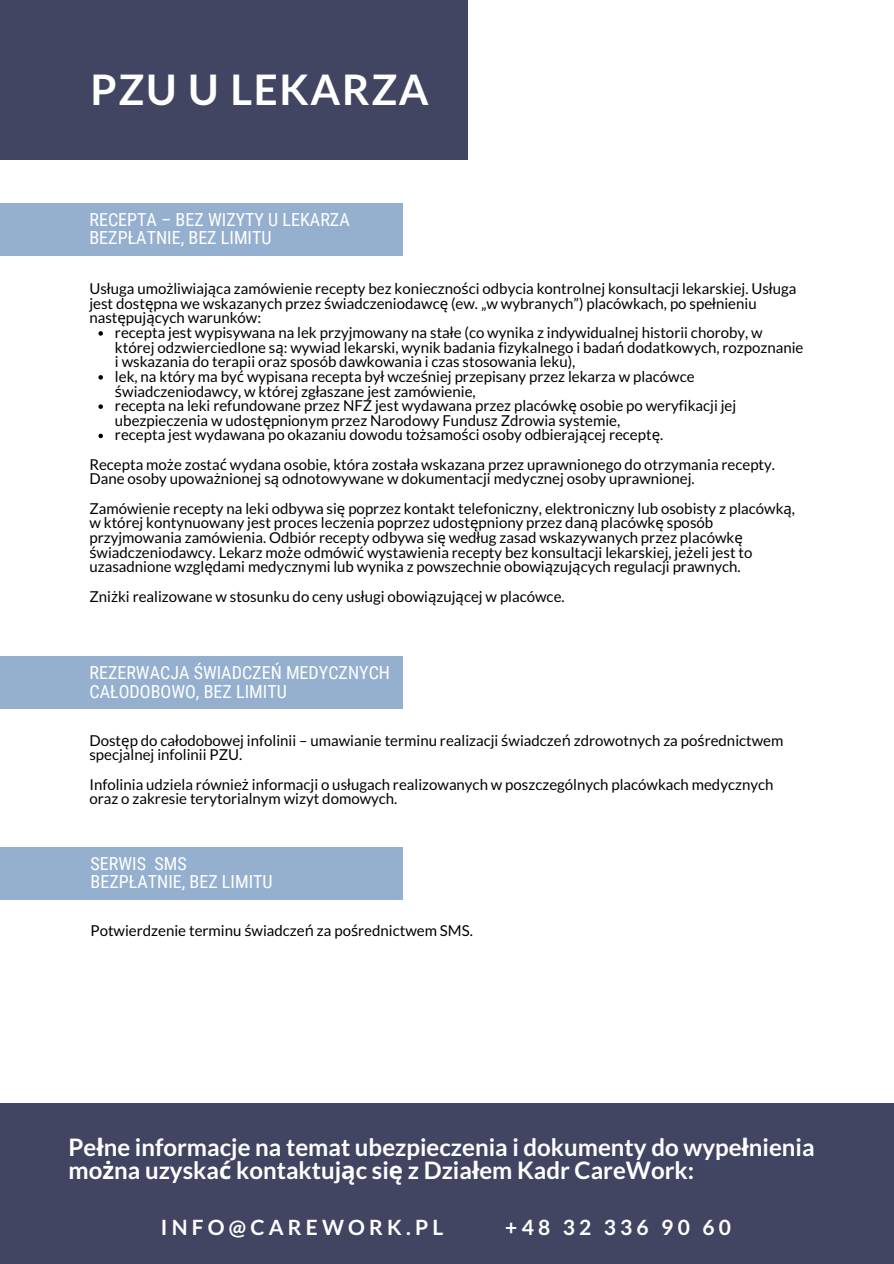
<style>
.page{position:relative;width:894px;height:1264px;background:#fff}
.page>*{position:absolute;margin:0;border:0;box-sizing:border-box;transform-origin:0 0}
.t1{font:700 42px "Lato";letter-spacing:.04em;color:#fff}
.t2{font:700 24px/23.7px "Lato";color:#fff}
.t3{font:700 21px "Lato";letter-spacing:.2em;color:#fff}
.t4{font:18px/18px "Roboto Condensed";color:#fff}
.t5{font:15px/14.7px "Lato";color:#000}
.s1{font-family:"Noto Sans"}
</style>
<div class="page">
<div style="left:0;top:203px;width:402px;height:53px;background:#95b0ce"></div>
<svg style="left:98px;top:331px;width:5px;height:5px"></svg>
<svg style="left:98px;top:375px;width:5px;height:4px"></svg>
<svg style="left:98px;top:404px;width:5px;height:5px"></svg>
<svg style="left:98px;top:433px;width:5px;height:5px"></svg>
<div style="left:0;top:0;width:468px;height:160px;background:#414562"></div>
<div style="left:0;top:1103px;width:893px;height:160px;background:#414562"></div>
<div style="left:0;top:656px;width:402px;height:53px;background:#95b0ce"></div>
<div style="left:0;top:847px;width:402px;height:53px;background:#95b0ce"></div>
<h1 class="t1" style="left:90px;top:64px;width:340px">PZU U LEKARZA</h1>
<p class="t4" style="left:89px;top:211px;width:262px">RECEPTA – BEZ WIZYTY U LEKARZA<br>BEZPŁATNIE, BEZ LIMITU</p>
<p class="t5" style="left:89px;top:281px;width:708px">Us<span class="s1">ł</span>uga umo<span class="s1">ż</span>liwiaj<span class="s1">ą</span>ca zamówienie recepty bez konieczno<span class="s1">ś</span>ci odbycia kontrolnej konsultacji lekarskiej. Us<span class="s1">ł</span>uga jest dost<span class="s1">ę</span>pna we wskazanych przez <span class="s1">ś</span>wiadczeniodawc<span class="s1">ę</span> (ew. „w wybranych”) placówkach, po spe<span class="s1">ł</span>nieniu nast<span class="s1">ę</span>puj<span class="s1">ą</span>cych warunków:</p>
<p class="t5" style="left:115px;top:325px;width:689px">recepta jest wypisywana na lek przyjmowany na sta<span class="s1">ł</span>e (co wynika z indywidualnej historii choroby, w której odzwierciedlone s<span class="s1">ą</span>: wywiad lekarski, wynik badania fizykalnego i bada<span class="s1">ń</span> dodatkowych, rozpoznanie i wskazania do terapii oraz sposób dawkowania i czas stosowania leku),<br>lek, na który ma by<span class="s1">ć</span> wypisana recepta by<span class="s1">ł</span> wcze<span class="s1">ś</span>niej przepisany przez lekarza w placówce <span class="s1">ś</span>wiadczeniodawcy, w której zg<span class="s1">ł</span>aszane jest zamówienie,<br>recepta na leki refundowane przez NFZ jest wydawana przez placówk<span class="s1">ę</span> osobie po weryfikacji jej ubezpieczenia w udost<span class="s1">ę</span>pnionym przez Narodowy Fundusz Zdrowia systemie,<br>recepta jest wydawana po okazaniu dowodu to<span class="s1">ż</span>samo<span class="s1">ś</span>ci osoby odbieraj<span class="s1">ą</span>cej recept<span class="s1">ę</span>.</p>
<p class="t5" style="left:89px;top:456px;width:687px">Recepta mo<span class="s1">ż</span>e zosta<span class="s1">ć</span> wydana osobie, która zosta<span class="s1">ł</span>a wskazana przez uprawnionego do otrzymania recepty.<br>Dane osoby upowa<span class="s1">ż</span>nionej s<span class="s1">ą</span> odnotowywane w dokumentacji medycznej osoby uprawnionej.</p>
<p class="t5" style="left:89px;top:500px;width:707px">Zamówienie recepty na leki odbywa si<span class="s1">ę</span> poprzez kontakt telefoniczny, elektroniczny lub osobisty z placówk<span class="s1">ą</span>, w której kontynuowany jest proces leczenia poprzez udost<span class="s1">ę</span>pniony przez dan<span class="s1">ą</span> placówk<span class="s1">ę</span> sposób przyjmowania zamówienia. Odbiór recepty odbywa si<span class="s1">ę</span> wed<span class="s1">ł</span>ug zasad wskazywanych przez placówk<span class="s1">ę ś</span>wiadczeniodawcy. Lekarz mo<span class="s1">ż</span>e odmówi<span class="s1">ć</span> wystawienia recepty bez konsultacji lekarskiej, je<span class="s1">ż</span>eli jest to uzasadnione wzgl<span class="s1">ę</span>dami medycznymi lub wynika z powszechnie obowi<span class="s1">ą</span>zuj<span class="s1">ą</span>cych regulacji prawnych.</p>
<p class="t5" style="left:89px;top:588px;width:476px">Zni<span class="s1">ż</span>ki realizowane w stosunku do ceny us<span class="s1">ł</span>ugi obowi<span class="s1">ą</span>zuj<span class="s1">ą</span>cej w placówce.</p>
<p class="t4" style="left:89px;top:664px;width:302px">REZERWACJA ŚWIADCZEŃ MEDYCZNYCH<br>CAŁODOBOWO, BEZ LIMITU</p>
<p class="t5" style="left:89px;top:732px;width:695px">Dost<span class="s1">ę</span>p do ca<span class="s1">ł</span>odobowej infolinii – umawianie terminu realizacji <span class="s1">ś</span>wiadcze<span class="s1">ń</span> zdrowotnych za po<span class="s1">ś</span>rednictwem specjalnej infolinii PZU.</p>
<p class="t5" style="left:89px;top:776px;width:685px">Infolinia udziela równie<span class="s1">ż</span> informacji o us<span class="s1">ł</span>ugach realizowanych w poszczególnych placówkach medycznych oraz o zakresie terytorialnym wizyt domowych.</p>
<p class="t4" style="left:90px;top:855px;width:184px">SERWIS SMS<br>BEZPŁATNIE, BEZ LIMITU</p>
<p class="t5" style="left:90px;top:922px;width:384px">Potwierdzenie terminu <span class="s1">ś</span>wiadcze<span class="s1">ń</span> za po<span class="s1">ś</span>rednictwem SMS.</p>
<h2 class="t2" style="left:68px;top:1134px;width:747px">Pe<span class="s1">ł</span>ne informacje na temat ubezpieczenia i dokumenty do wype<span class="s1">ł</span>nienia mo<span class="s1">ż</span>na uzyska<span class="s1">ć</span> kontaktuj<span class="s1">ą</span>c si<span class="s1">ę</span> z Dzia<span class="s1">ł</span>em Kadr CareWork:</h2>
<h3 class="t3" style="left:161px;top:1213px;width:284px">INFO@CAREWORK.PL</h3>
<h3 class="t3" style="left:505px;top:1213px;width:227px">+48 32 336 90 60</h3>
</div>
